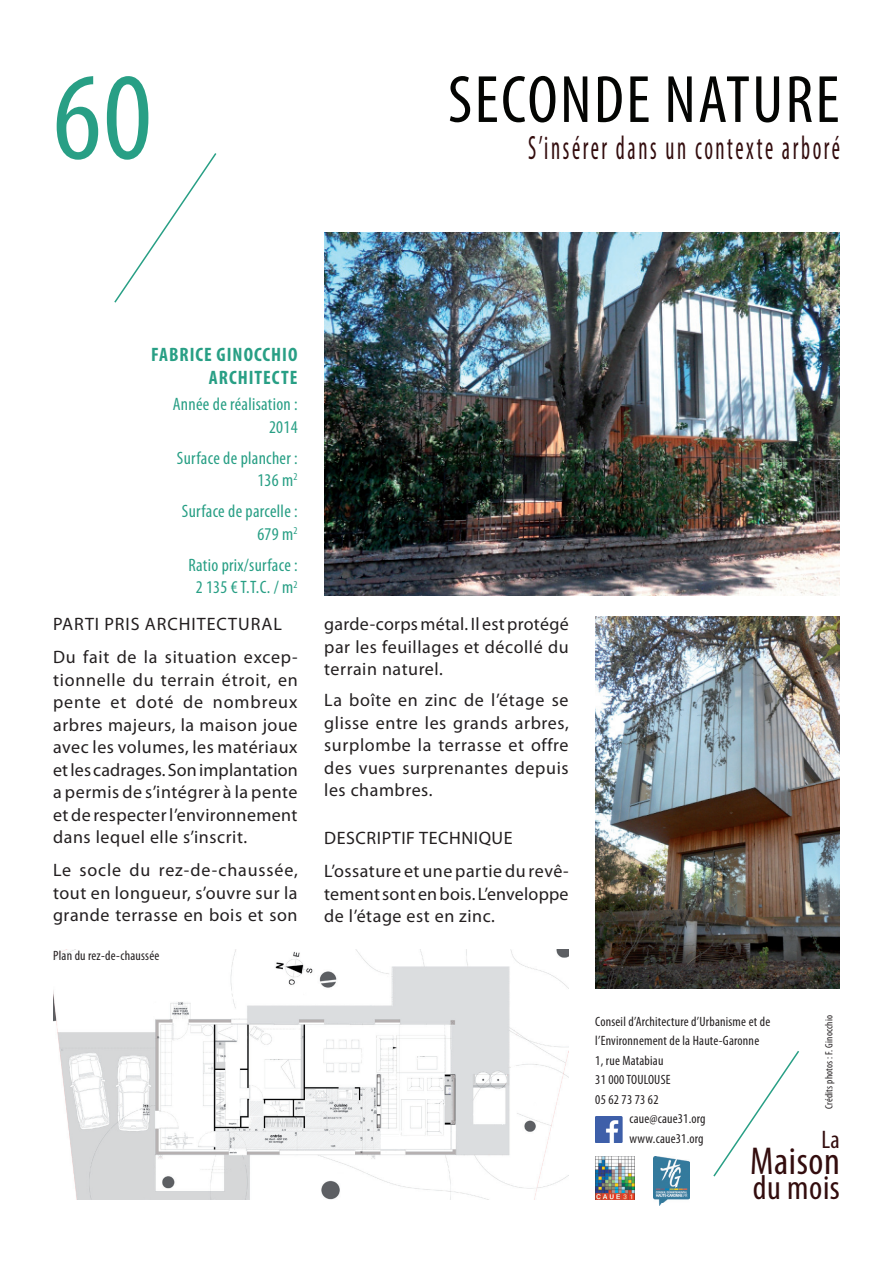
<style>
.page{position:relative;width:893px;height:1263px;background:#fff}
.page>*{position:absolute;margin:0;border:0;box-sizing:border-box;transform-origin:0 0}
.t1{font:condensed 125.55px "Myriad Pro";color:#289f85}
.t2{font:condensed 67.5px "Myriad Pro";letter-spacing:.035em;color:#040503}
.t3{font:condensed 39px "Myriad Pro";letter-spacing:.015em;color:#330d0e}
.t4{font:condensed 34.5px "Myriad Pro";letter-spacing:.015em;color:#330d0e}
.t5{font:condensed 33.9px "Myriad Pro";letter-spacing:.115em;color:#330d0e;scale:.67 1}
.t6{font:condensed 25.5px "Myriad Pro";color:#330d0e}
.t7{font:700 condensed 19.5px/22.5px "Myriad Pro";letter-spacing:.05em;color:#289f85;text-align:right}
.t8{font:18px/22.5px "Myriad Pro";letter-spacing:.03em;color:#231f20;text-align:justify}
.t9{font:condensed 18px/22.5px "Myriad Pro";letter-spacing:.015em;color:#289f85;text-align:right}
.t10{font:18px/22.5px "Myriad Pro";letter-spacing:.01em;color:#231f20}
.t11{font:condensed 13.5px "Myriad Pro";letter-spacing:.015em;color:#231f20}
.t12{font:condensed 10.5px "Myriad Pro";letter-spacing:.015em;color:#231f20}
</style>
<div class="page">
<img style="left:53px;top:949px;width:516px;height:250px">
<svg style="left:114px;top:153px;width:103px;height:150px"></svg>
<svg style="left:713px;top:1051px;width:86px;height:126px"></svg>
<img style="left:653px;top:1156px;width:36px;height:49px">
<img style="left:595px;top:1116px;width:28px;height:27px">
<img style="left:595px;top:1156px;width:40px;height:43px">
<img style="left:324px;top:232px;width:516px;height:363px">
<img style="left:595px;top:617px;width:245px;height:372px">
<h1 class="t1" style="left:53px;top:41px;width:100px">60</h1>
<h2 class="t2" style="left:448px;top:59px;width:393px">SECONDE NATURE</h2>
<h3 class="t5" style="left:528px;top:128px;width:467px">S’insérer dans un contexte arboré</h3>
<p class="t7" style="left:151px;top:343px;width:148px">FABRICE GINOCCHIO<br>ARCHITECTE</p>
<p class="t9" style="left:173px;top:393px;width:126px">Année de réalisation :<br>2014</p>
<p class="t9" style="left:177px;top:446px;width:122px">Surface de plancher :<br>136 m<sup>2</sup></p>
<p class="t9" style="left:182px;top:500px;width:117px">Surface de parcelle :<br>679 m<sup>2</sup></p>
<p class="t9" style="left:189px;top:554px;width:111px;text-align:center">Ratio prix/surface :<br>2 135 € T.t.C. / m<sup>2</sup></p>
<p class="t8" style="left:53px;top:612px;width:30px">Parti</p>
<p class="t8" style="left:104px;top:612px;width:10px">pris</p>
<p class="t8" style="left:145px;top:612px;width:24px">architectur</p>
<p class="t8" style="left:53px;top:607px;width:246px;line-height:33.2px;text-indent:208px">al<br>Du fait de la situation excep-</p>
<p class="t8" style="left:53px;top:668px;width:246px">tionnelle du terrain étroit, en pente et doté de nombreux arbres majeurs, la maison joue avec les volumes, les matériaux et les cadrages. Son implantation a permis de s’intégrer à la pente et de respecter l’environnement dans lequel elle s’inscrit.</p>
<p class="t8" style="left:53px;top:859px;width:246px">Le socle du rez-de-chaussée, tout en longueur, s’ouvre sur la grande terrasse en bois et son</p>
<p class="t11" style="left:53px;top:947px;width:108px">Plan du rez-de-chaussée</p>
<p class="t8" style="left:324px;top:612px;width:246px">garde-corps métal. Il est protégé par les feuillages et décollé du terrain naturel.</p>
<p class="t8" style="left:324px;top:688px;width:246px">La boîte en zinc de l’étage se glisse entre les grands arbres, surplombe la terrasse et offre des vues surprenantes depuis les chambres.</p>
<p class="t8" style="left:324px;top:821px;width:246px;line-height:33.2px">DESCRIPTIF TECHNIQUE<br>L’ossature et une partie du revê-</p>
<p class="t10" style="left:324px;top:882px;width:246px">tement sont en bois. L’enveloppe de l’étage est en zinc.</p>
<p class="t12" style="left:823px;top:1108px;width:95px;rotate:-90deg">Crédits photos : F. Ginocchio</p>
<p class="t11" style="left:595px;top:1013px;width:176px">Conseil d’Architecture d’Urbanisme et de</p>
<p class="t11" style="left:595px;top:1032px;width:165px">l’Environnement de la Haute-Garonne</p>
<p class="t11" style="left:595px;top:1052px;width:70px">1, rue Matabiau</p>
<p class="t11" style="left:595px;top:1071px;width:77px">31 000 TOULOUSE</p>
<p class="t11" style="left:595px;top:1091px;width:65px">05 62 73 73 62</p>
<p class="t11" style="left:629px;top:1110px;width:78px">caue@caue31.org</p>
<p class="t11" style="left:629px;top:1130px;width:76px">www.caue31.org</p>
<h3 class="t6" style="left:821px;top:1124px;width:20px">La</h3>
<h3 class="t3" style="left:750px;top:1137px;width:91px">Maison</h3>
<h3 class="t4" style="left:753px;top:1167px;width:89px">du mois</h3>
</div>
